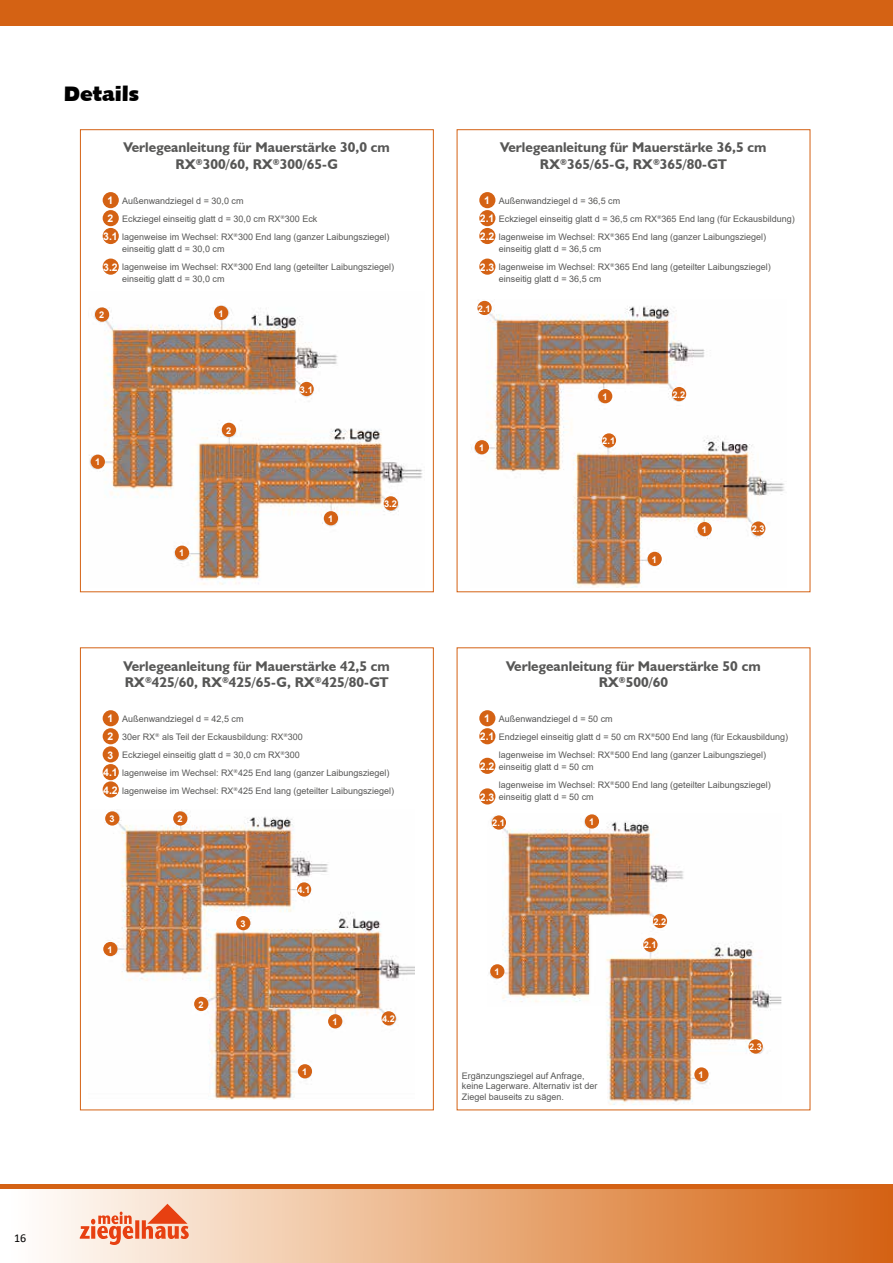
<style>
.page{position:relative;width:893px;height:1263px;background:#fff}
.page>*{position:absolute;margin:0;border:0;box-sizing:border-box;transform-origin:0 0}
.t1{font:21px "Humanist 531 BT Ultra Black A";color:#000}
.t2{font:700 14.1px/16.8px "Humanist 521 BT";color:#575756;text-align:center}
.t3{font:12px "Calibri";color:#000}
.t4{font:700 10.5px/17.4px "Arial";color:#fff}
.t5{font:700 9.3px "Arial";color:#fff}
.t6{font:9px/18px "Arial";color:#575756}
</style>
<div class="page">
<div style="left:0;top:1188px;width:893px;height:75px;background:linear-gradient(to right,#fff,#d5620f)"></div>
<div style="left:0;top:0;width:893px;height:26px;background:#d46214"></div>
<svg style="left:80px;top:1204px;width:109px;height:41px;background:#f3ae95"></svg>
<hr style="left:0;top:1184px;width:893px;height:4px;background:#d46214">
<div style="left:80px;top:647px;width:354px;height:463px;background:#fff;border:1px solid #d46214"></div>
<img style="left:104px;top:811px;width:311px;height:289px">
<img style="left:489px;top:815px;width:292px;height:290px">
<div style="left:103px;top:710px;width:16px;height:16px;background:#d46214;border-radius:50%"></div>
<div style="left:479px;top:710px;width:16px;height:16px;background:#d46214;border-radius:50%"></div>
<div style="left:103px;top:942px;width:14px;height:14px;background:#d46214;border-radius:50%"></div>
<div style="left:298px;top:1064px;width:14px;height:14px;background:#d46214;border-radius:50%"></div>
<div style="left:328px;top:1014px;width:14px;height:14px;background:#d46214;border-radius:50%"></div>
<div style="left:173px;top:811px;width:14px;height:14px;background:#d46214;border-radius:50%"></div>
<div style="left:194px;top:997px;width:14px;height:14px;background:#d46214;border-radius:50%"></div>
<div style="left:105px;top:811px;width:14px;height:14px;background:#d46214;border-radius:50%"></div>
<div style="left:236px;top:916px;width:14px;height:14px;background:#d46214;border-radius:50%"></div>
<div style="left:297px;top:882px;width:14px;height:15px;background:#d46214;border-radius:50%"></div>
<div style="left:382px;top:1011px;width:14px;height:14px;background:#d46214;border-radius:50%"></div>
<div style="left:585px;top:814px;width:14px;height:14px;background:#d46214;border-radius:50%"></div>
<div style="left:490px;top:964px;width:14px;height:14px;background:#d46214;border-radius:50%"></div>
<div style="left:694px;top:1067px;width:15px;height:14px;background:#d46214;border-radius:50%"></div>
<div style="left:643px;top:938px;width:14px;height:14px;background:#d46214;border-radius:50%"></div>
<div style="left:492px;top:815px;width:14px;height:15px;background:#d46214;border-radius:50%"></div>
<div style="left:653px;top:914px;width:14px;height:14px;background:#d46214;border-radius:50%"></div>
<div style="left:748px;top:1039px;width:15px;height:14px;background:#d46214;border-radius:50%"></div>
<div style="left:103px;top:728px;width:16px;height:16px;background:#d46214;border-radius:50%"></div>
<div style="left:479px;top:728px;width:16px;height:16px;background:#d46214;border-radius:50%"></div>
<div style="left:103px;top:746px;width:16px;height:16px;background:#d46214;border-radius:50%"></div>
<div style="left:479px;top:758px;width:16px;height:16px;background:#d46214;border-radius:50%"></div>
<div style="left:103px;top:764px;width:16px;height:16px;background:#d46214;border-radius:50%"></div>
<div style="left:103px;top:781px;width:16px;height:16px;background:#d46214;border-radius:50%"></div>
<div style="left:479px;top:788px;width:16px;height:16px;background:#d46214;border-radius:50%"></div>
<div style="left:80px;top:129px;width:354px;height:463px;background:#fff;border:1px solid #d46214"></div>
<img style="left:89px;top:305px;width:334px;height:280px">
<img style="left:471px;top:300px;width:314px;height:288px">
<div style="left:103px;top:192px;width:16px;height:16px;background:#d46214;border-radius:50%"></div>
<div style="left:479px;top:192px;width:16px;height:16px;background:#d46214;border-radius:50%"></div>
<div style="left:214px;top:306px;width:14px;height:14px;background:#d46214;border-radius:50%"></div>
<div style="left:598px;top:389px;width:14px;height:14px;background:#d46214;border-radius:50%"></div>
<div style="left:475px;top:440px;width:14px;height:14px;background:#d46214;border-radius:50%"></div>
<div style="left:697px;top:522px;width:15px;height:14px;background:#d46214;border-radius:50%"></div>
<div style="left:648px;top:552px;width:14px;height:14px;background:#d46214;border-radius:50%"></div>
<div style="left:602px;top:433px;width:14px;height:15px;background:#d46214;border-radius:50%"></div>
<div style="left:477px;top:301px;width:15px;height:14px;background:#d46214;border-radius:50%"></div>
<div style="left:672px;top:387px;width:14px;height:14px;background:#d46214;border-radius:50%"></div>
<div style="left:751px;top:521px;width:14px;height:15px;background:#d46214;border-radius:50%"></div>
<div style="left:324px;top:511px;width:14px;height:14px;background:#d46214;border-radius:50%"></div>
<div style="left:175px;top:546px;width:14px;height:14px;background:#d46214;border-radius:50%"></div>
<div style="left:299px;top:382px;width:15px;height:14px;background:#d46214;border-radius:50%"></div>
<div style="left:384px;top:496px;width:14px;height:14px;background:#d46214;border-radius:50%"></div>
<div style="left:95px;top:307px;width:14px;height:15px;background:#d46214;border-radius:50%"></div>
<div style="left:222px;top:423px;width:14px;height:14px;background:#d46214;border-radius:50%"></div>
<div style="left:91px;top:455px;width:14px;height:14px;background:#d46214;border-radius:50%"></div>
<div style="left:103px;top:210px;width:16px;height:16px;background:#d46214;border-radius:50%"></div>
<div style="left:479px;top:210px;width:16px;height:16px;background:#d46214;border-radius:50%"></div>
<div style="left:103px;top:228px;width:16px;height:16px;background:#d46214;border-radius:50%"></div>
<div style="left:479px;top:228px;width:16px;height:16px;background:#d46214;border-radius:50%"></div>
<div style="left:103px;top:259px;width:16px;height:16px;background:#d46214;border-radius:50%"></div>
<div style="left:479px;top:259px;width:16px;height:16px;background:#d46214;border-radius:50%"></div>
<h1 class="t1" style="left:64px;top:80px;width:77px">Details</h1>
<h2 class="t2" style="left:124px;top:139px;width:268px">Verlegeanleitung für Mauerstärke 30,0 cm<br>RX<sup>®</sup>300/60, RX<sup>®</sup>300/65-G</h2>
<h2 class="t2" style="left:500px;top:139px;width:268px">Verlegeanleitung für Mauerstärke 36,5 cm<br>RX<sup>®</sup>365/65-G, RX<sup>®</sup>365/80-GT</h2>
<p class="t6" style="left:122px;top:192px;width:269px">Außenwandziegel d = 30,0 cm<br>Eckziegel einseitig glatt d = 30,0 cm RX<sup>®</sup>300 Eck<br>lagenweise im Wechsel: RX<sup>®</sup>300 End lang (ganzer Laibungsziegel)</p>
<p class="t6" style="left:122px;top:240px;width:273px">einseitig glatt d = 30,0 cm<br>lagenweise im Wechsel: RX<sup>®</sup>300 End lang (geteilter Laibungsziegel)</p>
<p class="t6" style="left:122px;top:270px;width:104px">einseitig glatt d = 30,0 cm</p>
<p class="t4" style="left:108px;top:192px;width:7px">1</p>
<p class="t4" style="left:484px;top:192px;width:7px">1</p>
<p class="t6" style="left:499px;top:192px;width:297px">Außenwandziegel d = 36,5 cm<br>Eckziegel einseitig glatt d = 36,5 cm RX<sup>®</sup>365 End lang (für Eckausbildung) lagenweise im Wechsel: RX<sup>®</sup>365 End lang (ganzer Laibungsziegel)</p>
<p class="t6" style="left:499px;top:240px;width:273px">einseitig glatt d = 36,5 cm<br>lagenweise im Wechsel: RX<sup>®</sup>365 End lang (geteilter Laibungsziegel)</p>
<p class="t6" style="left:499px;top:270px;width:104px">einseitig glatt d = 36,5 cm</p>
<p class="t4" style="left:108px;top:210px;width:7px">2</p>
<p class="t4" style="left:480px;top:210px;width:16px">2.1</p>
<p class="t4" style="left:103px;top:228px;width:16px">3.1</p>
<p class="t4" style="left:480px;top:228px;width:16px">2.2</p>
<p class="t4" style="left:103px;top:259px;width:16px">3.2</p>
<p class="t4" style="left:480px;top:259px;width:16px">2.3</p>
<p class="t5" style="left:99px;top:308px;width:7px">2</p>
<p class="t5" style="left:95px;top:456px;width:7px">1</p>
<p class="t5" style="left:218px;top:307px;width:7px">1</p>
<p class="t5" style="left:226px;top:424px;width:7px">2</p>
<p class="t5" style="left:179px;top:547px;width:7px">1</p>
<p class="t5" style="left:300px;top:383px;width:14px">3.1</p>
<p class="t5" style="left:328px;top:512px;width:7px">1</p>
<p class="t5" style="left:384px;top:497px;width:14px">3.2</p>
<p class="t5" style="left:478px;top:302px;width:14px">2.1</p>
<p class="t5" style="left:479px;top:441px;width:7px">1</p>
<p class="t5" style="left:602px;top:390px;width:7px">1</p>
<p class="t5" style="left:602px;top:434px;width:14px">2.1</p>
<p class="t5" style="left:672px;top:388px;width:14px">2.2</p>
<p class="t5" style="left:652px;top:553px;width:7px">1</p>
<p class="t5" style="left:702px;top:523px;width:7px">1</p>
<p class="t5" style="left:752px;top:522px;width:14px">2.3</p>
<h2 class="t2" style="left:124px;top:657px;width:268px;text-align:left">Verlegeanleitung für Mauerstärke 42,5 cm<br>RX<sup>®</sup>425/60, RX<sup>®</sup>425/65-G, RX<sup>®</sup>425/80-GT</h2>
<h2 class="t2" style="left:506px;top:657px;width:256px">Verlegeanleitung für Mauerstärke 50 cm<br>RX<sup>®</sup>500/60</h2>
<p class="t6" style="left:122px;top:710px;width:273px">Außenwandziegel d = 42,5 cm<br>30er RX<sup>®</sup> als Teil der Eckausbildung: RX<sup>®</sup>300<br>Eckziegel einseitig glatt d = 30,0 cm RX<sup>®</sup>300<br>lagenweise im Wechsel: RX<sup>®</sup>425 End lang (ganzer Laibungsziegel) lagenweise im Wechsel: RX<sup>®</sup>425 End lang (geteilter Laibungsziegel)</p>
<p class="t6" style="left:499px;top:710px;width:291px">Außenwandziegel d = 50 cm<br>Endziegel einseitig glatt d = 50 cm RX<sup>®</sup>500 End lang (für Eckausbildung) lagenweise im Wechsel: RX<sup>®</sup>500 End lang (ganzer Laibungsziegel)</p>
<p class="t4" style="left:108px;top:710px;width:7px">1</p>
<p class="t4" style="left:484px;top:710px;width:7px">1</p>
<p class="t4" style="left:108px;top:728px;width:7px">2</p>
<p class="t4" style="left:480px;top:728px;width:16px">2.1</p>
<p class="t4" style="left:108px;top:746px;width:7px">3</p>
<p class="t4" style="left:480px;top:758px;width:16px">2.2</p>
<p class="t4" style="left:103px;top:764px;width:16px">4.1<br>4.2</p>
<p class="t4" style="left:480px;top:788px;width:16px">2.3</p>
<p class="t6" style="left:499px;top:758px;width:273px">einseitig glatt d = 50 cm<br>lagenweise im Wechsel: RX<sup>®</sup>500 End lang (geteilter Laibungsziegel)</p>
<p class="t6" style="left:499px;top:788px;width:96px">einseitig glatt d = 50 cm</p>
<p class="t5" style="left:109px;top:812px;width:7px">3</p>
<p class="t5" style="left:108px;top:943px;width:7px">1</p>
<p class="t5" style="left:178px;top:812px;width:7px">2</p>
<p class="t5" style="left:198px;top:998px;width:7px">2</p>
<p class="t5" style="left:240px;top:917px;width:7px">3</p>
<p class="t5" style="left:297px;top:883px;width:14px">4.1</p>
<p class="t5" style="left:302px;top:1065px;width:7px">1</p>
<p class="t5" style="left:332px;top:1015px;width:7px">1</p>
<p class="t5" style="left:382px;top:1012px;width:14px">4.2</p>
<p class="t5" style="left:492px;top:816px;width:14px">2.1</p>
<p class="t5" style="left:495px;top:965px;width:7px">1</p>
<p class="t5" style="left:589px;top:815px;width:7px">1</p>
<p class="t6" style="left:462px;top:1070px;width:137px;line-height:10.5px">Ergänzungsziegel auf Anfrage, keine Lagerware. Alternativ ist der<br>Ziegel bauseits zu sägen.</p>
<p class="t5" style="left:653px;top:915px;width:14px">2.2</p>
<p class="t5" style="left:644px;top:939px;width:14px">2.1</p>
<p class="t5" style="left:699px;top:1068px;width:7px">1</p>
<p class="t5" style="left:749px;top:1040px;width:14px">2.3</p>
<h3 class="t3" style="left:14px;top:1230px;width:14px">16</h3>
</div>
